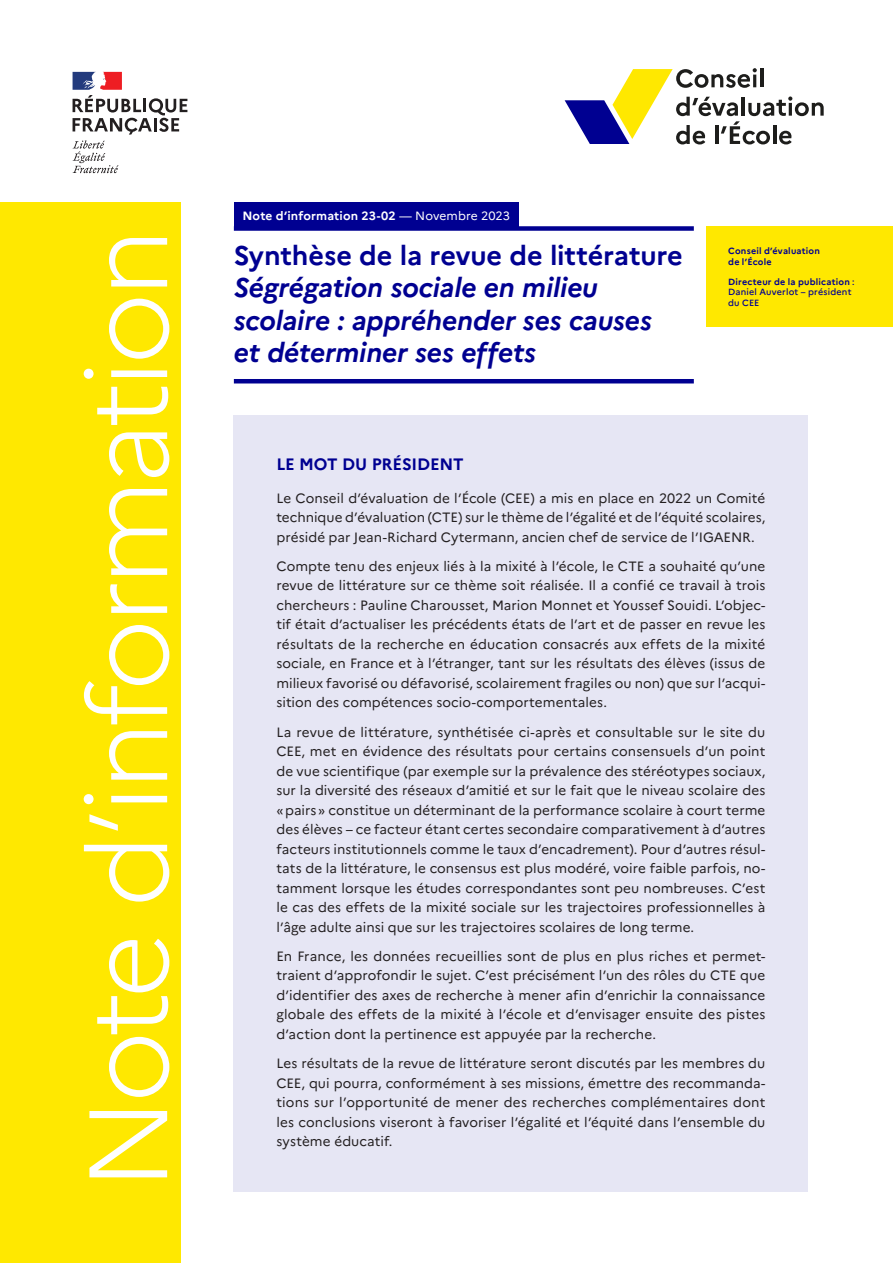
<style>
.page{position:relative;width:893px;height:1263px;background:#fff}
.page>*{position:absolute;margin:0;border:0;box-sizing:border-box;transform-origin:0 0}
.texte_courant{font:300 111px "Marianne";letter-spacing:-.05em;color:#fff}
.titre_N0{font:italic 700 27px/32.4px "Marianne";letter-spacing:-.005em;color:#000091}
.encart_debut{font:700 16.5px "Marianne";letter-spacing:-.01em;color:#000091}
.encart{font:13.5px/19.5px "Marianne";letter-spacing:.005em;color:#231f20;text-align:justify}
.t1{font:700 12px "Marianne";letter-spacing:.01em;color:#fff}
.t2{font:500 9px/10.8px "Marianne";letter-spacing:.02em;color:#000091}
.t3{font:700 9px/10.8px "Marianne";letter-spacing:.02em;color:#000091}
.s1{font-weight:400}
.s2{font-style:normal}
.s3{font-weight:700}
</style>
<div class="page">
<div style="left:0;top:202px;width:180px;height:1061px;background:#ffe800"></div>
<div style="left:234px;top:202px;width:285px;height:26px;background:#000091"></div>
<div style="left:234px;top:226px;width:460px;height:5px;background:#000091"></div>
<hr style="left:234px;top:379px;width:460px;height:4px;background:#000091">
<div style="left:707px;top:226px;width:186px;height:101px;background:#ffe800"></div>
<svg style="left:565px;top:68px;width:259px;height:76px"></svg>
<div style="left:234px;top:415px;width:574px;height:152px;background:#e6e6f4"></div>
<div style="left:234px;top:518px;width:574px;height:235px;background:#e6e6f4"></div>
<div style="left:234px;top:684px;width:574px;height:293px;background:#e6e6f4"></div>
<div style="left:234px;top:908px;width:574px;height:177px;background:#e6e6f4"></div>
<div style="left:234px;top:1015px;width:574px;height:177px;background:#e6e6f4"></div>
<svg style="left:73px;top:72px;width:114px;height:101px"></svg>
<p class="texte_courant" style="left:60px;top:1190px;width:963px;rotate:-90deg">Note d’information</p>
<p class="t1" style="left:242px;top:208px;width:269px">Note d’information 23-02 <span class="s1">— Novembre 2023</span></p>
<p class="titre_N0" style="left:234px;top:239px;width:450px"><span class="s2">Synthèse de la revue de littérature<br></span>Ségrégation sociale en milieu scolaire : appréhender ses causes et déterminer ses effets</p>
<p class="t3" style="left:728px;top:246px;width:93px">Conseil d’évaluation de l’École</p>
<p class="t2" style="left:728px;top:276px;width:128px"><span class="s3">Directeur de la publication</span> :<br>Daniel Auverlot – président du CEE</p>
<p class="encart_debut" style="left:276px;top:454px;width:189px">LE MOT DU PRÉSIDENT</p>
<p class="encart" style="left:276px;top:488px;width:490px">Le Conseil d’évaluation de l’École (CEE) a mis en place en 2022 un Comité technique d’évaluation (CTE) sur le thème de l’égalité et de l’équité scolaires, présidé par Jean-Richard Cytermann, ancien chef de service de l’IGAENR.</p>
<p class="encart" style="left:276px;top:556px;width:491px">Compte tenu des enjeux liés à la mixité à l’école, le CTE a souhaité qu’une revue de littérature sur ce thème soit réalisée. Il a confié ce travail à trois chercheurs : Pauline Charousset, Marion Monnet et Youssef Souidi. L’objec&shy;tif était d’actualiser les précédents états de l’art et de passer en revue les résultats de la recherche en éducation consacrés aux effets de la mixité sociale, en France et à l’étranger, tant sur les résultats des élèves (issus de milieux favorisé ou défavorisé, scolairement fragiles ou non) que sur l’acqui&shy;sition des compétences socio-comportementales.</p>
<p class="encart" style="left:276px;top:722px;width:491px">La revue de littérature, synthétisée ci-après et consultable sur le site du CEE, met en évidence des résultats pour certains consensuels d’un point de vue scientifique (par exemple sur la prévalence des stéréotypes sociaux, sur la diversité des réseaux d’amitié et sur le fait que le niveau scolaire des «pairs» constitue un déterminant de la performance scolaire à court terme des élèves – ce facteur étant certes secondaire comparativement à d’autres facteurs institutionnels comme le taux d’encadrement). Pour d’autres résul&shy;tats de la littérature, le consensus est plus modéré, voire faible parfois, no&shy;tamment lorsque les études correspondantes sont peu nombreuses. C’est le cas des effets de la mixité sociale sur les trajectoires professionnelles à l’âge adulte ainsi que sur les trajectoires scolaires de long terme.</p>
<p class="encart" style="left:276px;top:946px;width:491px">En France, les données recueillies sont de plus en plus riches et permet&shy;traient d’approfondir le sujet. C’est précisément l’un des rôles du CTE que d’identifier des axes de recherche à mener afin d’enrichir la connaissance globale des effets de la mixité à l’école et d’envisager ensuite des pistes d’action dont la pertinence est appuyée par la recherche.</p>
<p class="encart" style="left:276px;top:1053px;width:491px">Les résultats de la revue de littérature seront discutés par les membres du CEE, qui pourra, conformément à ses missions, émettre des recommanda&shy;tions sur l’opportunité de mener des recherches complémentaires dont les conclusions viseront à favoriser l’égalité et l’équité dans l’ensemble du système éducatif.</p>
</div>
